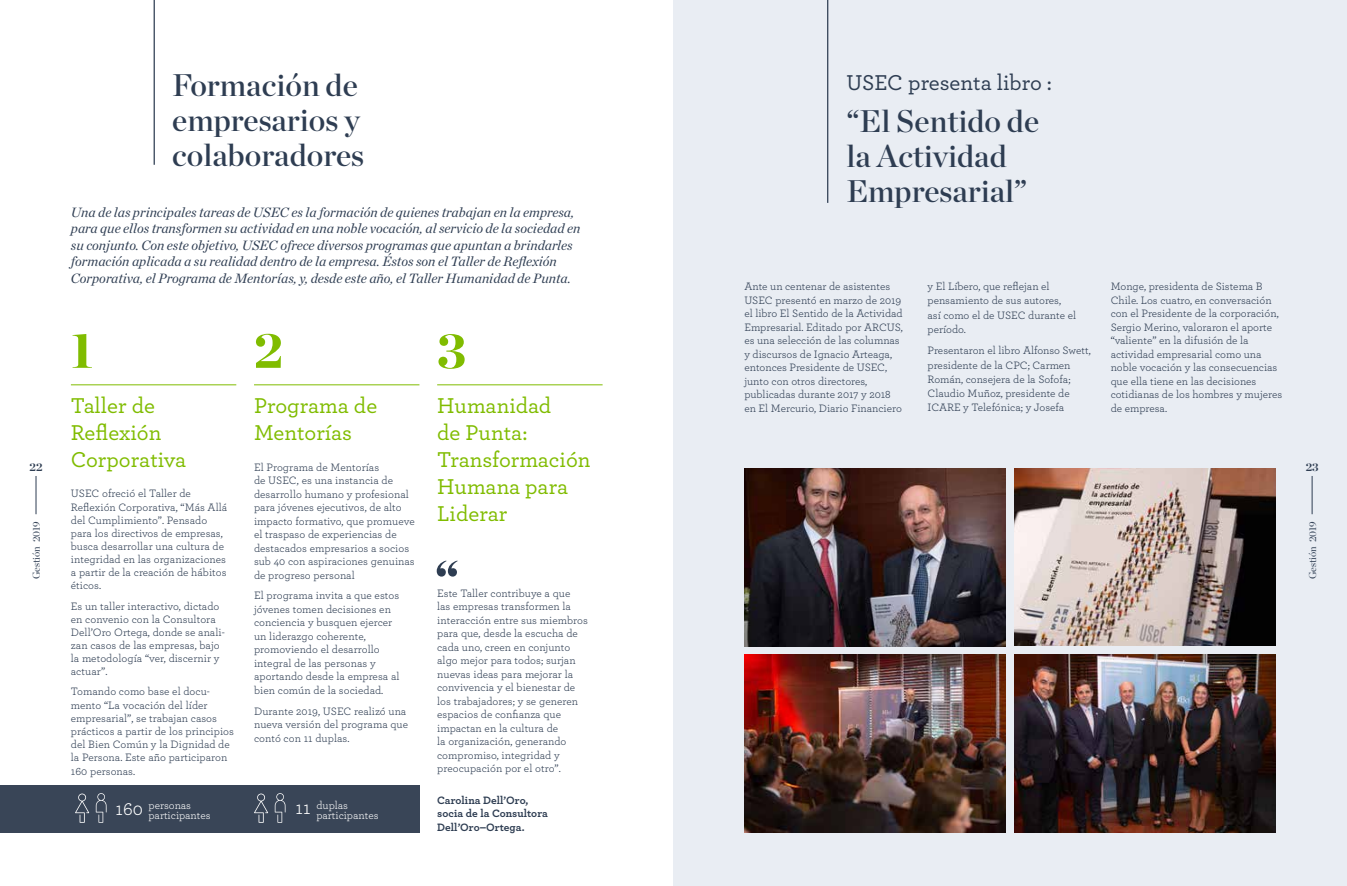
<style>
.page{position:relative;width:1347px;height:886px;background:#fff}
.page>*{position:absolute;margin:0;border:0;box-sizing:border-box;transform-origin:0 0}
.t1{font:900 50px "Chronicle Display";color:#80bc00}
.t2{font:900 50px "Chronicle Display";color:#2e3d52}
.t3{font:31.25px/35px "Chronicle Display Semi";color:#2e3d52}
.t4{font:500 22.5px/27px "Archer";color:#80bc00}
.t5{font:500 22.5px "Archer";color:#2e3d52}
.t6{font:18.75px "Archer";color:#fff}
.t7{font:italic 13.75px/16.5px "Chronicle Deck";color:#2e3d52}
.t8{font:11.25px/13.5px "Archer";color:#2e3d52}
.t9{font:700 11.25px/13.5px "Archer";letter-spacing:.005em;color:#2e3d52}
.t10{font:11.25px/10px "Archer";color:#fff}
.t11{font:700 11.25px "Chronicle Display";color:#2e3d52}
.t12{font:10px "Chronicle Display";color:#2e3d52}
</style>
<div class="page">
<div style="left:673px;top:0;width:673px;height:886px;background:#e9edf3"></div>
<hr style="left:36px;top:476px;width:1px;height:38px;background:#2e3d52">
<hr style="left:1311px;top:476px;width:1px;height:38px;background:#2e3d52">
<hr style="left:71px;top:384px;width:165px;height:1px;background:#80bc00">
<hr style="left:254px;top:384px;width:165px;height:1px;background:#80bc00">
<hr style="left:154px;top:0;width:1px;height:165px;background:#2e3d52">
<hr style="left:437px;top:384px;width:165px;height:1px;background:#80bc00">
<hr style="left:827px;top:0;width:1px;height:203px;background:#2e3d52">
<img style="left:744px;top:654px;width:261px;height:179px">
<img style="left:744px;top:468px;width:261px;height:179px">
<img style="left:1014px;top:654px;width:261px;height:179px">
<img style="left:1014px;top:468px;width:261px;height:178px">
<div style="left:0;top:786px;width:419px;height:47px;background:#394557"></div>
<svg style="left:75px;top:793px;width:14px;height:30px"></svg>
<svg style="left:254px;top:793px;width:14px;height:30px"></svg>
<svg style="left:96px;top:793px;width:11px;height:30px"></svg>
<svg style="left:275px;top:793px;width:10px;height:30px"></svg>
<h2 class="t3" style="left:172px;top:65px;width:193px">Formación de empresarios y colaboradores</h2>
<h3 class="t5" style="left:846px;top:66px;width:207px">USEC presenta libro :</h3>
<h2 class="t3" style="left:846px;top:101px;width:194px">“El Sentido de la Actividad<br>Empresarial”</h2>
<p class="t7" style="left:71px;top:203px;width:511px">Una de las principales tareas de USEC es la formación de quienes trabajan en la empresa, para que ellos transformen su actividad en una noble vocación, al servicio de la sociedad en su conjunto. Con este objetivo, USEC ofrece diversos programas que apuntan a brindarles formación aplicada a su realidad dentro de la empresa. Éstos son el Taller de Reflexión Corporativa, el Programa de Mentorías, y, desde este año, el Taller Humanidad de Punta.</p>
<p class="t8" style="left:744px;top:279px;width:160px">Ante un centenar de asistentes<br>USEC presentó en marzo de 2019 el libro El Sentido de la Actividad<br>Empresarial. Editado por ARCUS, es una selección de las columnas y discursos de Ignacio Arteaga, entonces Presidente de USEC, junto con otros directores, publicadas durante 2017 y 2018 en El Mercurio, Diario Financiero</p>
<p class="t8" style="left:927px;top:279px;width:150px;line-height:14.2px">y El Líbero, que reflejan el pensamiento de sus autores, así como el de USEC durante el período.</p>
<p class="t8" style="left:1110px;top:279px;width:173px">Monge, presidenta de Sistema B<br>Chile. Los cuatro, en conversación con el Presidente de la corporación,<br>Sergio Merino, valoraron el aporte “valiente” en la difusión de la actividad empresarial como una noble vocación y las consecuencias que ella tiene en las decisiones cotidianas de los hombres y mujeres de empresa.</p>
<h1 class="t1" style="left:254px;top:309px;width:31px">2</h1>
<h3 class="t4" style="left:254px;top:390px;width:125px">Programa de<br>Mentorías</h3>
<p class="t8" style="left:254px;top:460px;width:162px">El Programa de Mentorías<br>de USEC, es una instancia de desarrollo humano y profesional para jóvenes ejecutivos, de alto impacto formativo, que promueve el traspaso de experiencias de destacados empresarios a socios sub 40 con aspiraciones genuinas de progreso personal</p>
<p class="t8" style="left:254px;top:588px;width:147px">El programa invita a que estos jóvenes tomen decisiones en conciencia y busquen ejercer un liderazgo coherente, promoviendo el desarrollo integral de las personas y aportando desde la empresa al bien común de la sociedad.</p>
<p class="t8" style="left:254px;top:703px;width:156px">Durante 2019, USEC realizó una nueva versión del programa que contó con 11 duplas.</p>
<h1 class="t1" style="left:71px;top:309px;width:24px">1</h1>
<h3 class="t4" style="left:71px;top:390px;width:117px">Taller de<br>Reflexión<br>Corporativa</h3>
<p class="t8" style="left:71px;top:486px;width:158px;line-height:13.1px">USEC ofreció el Taller de<br>Reflexión Corporativa, “Más Allá del Cumplimiento”. Pensado para los directivos de empresas, busca desarrollar una cultura de integridad en las organizaciones a partir de la creación de hábitos éticos.</p>
<p class="t8" style="left:71px;top:599px;width:155px;line-height:13.1px">Es un taller interactivo, dictado en convenio con la Consultora<br>Dell’Oro Ortega, donde se anali&shy;zan casos de las empresas, bajo la metodología “ver, discernir y actuar”.</p>
<p class="t8" style="left:71px;top:684px;width:165px">Tomando como base el docu&shy;mento “La vocación del líder empresarial”, se trabajan casos prácticos a partir de los principios del Bien Común y la Dignidad de la Persona. Este año participaron<br>160 personas.</p>
<h1 class="t1" style="left:437px;top:309px;width:30px">3</h1>
<h3 class="t4" style="left:437px;top:391px;width:155px">Humanidad<br>de Punta:<br>Transformación<br>Humana para<br>Liderar</h3>
<p class="t8" style="left:927px;top:343px;width:165px;line-height:14.2px">Presentaron el libro Alfonso Swett, presidente de la CPC; Carmen<br>Román, consejera de la Sofofa;<br>Claudio Muñoz, presidente de<br>ICARE y Telefónica; y Josefa</p>
<p class="t11" style="left:30px;top:458px;width:14px">22</p>
<p class="t11" style="left:1305px;top:458px;width:14px">23</p>
<p class="t12" style="left:29px;top:579px;width:59px;rotate:-90deg">Gestión 2019</p>
<p class="t12" style="left:1304px;top:579px;width:59px;rotate:-90deg">Gestión 2019</p>
<h1 class="t2" style="left:434px;top:537px;width:26px">“</h1>
<p class="t8" style="left:437px;top:586px;width:152px">Este Taller contribuye a que<br>las empresas transformen la interacción entre sus miembros para que, desde la escucha de cada uno, creen en conjunto algo mejor para todos; surjan nuevas ideas para mejorar la convivencia y el bienestar de los trabajadores; y se generen espacios de confianza que impactan en la cultura de<br>la organización, generando compromiso, integridad y preocupación por el otro”.</p>
<p class="t9" style="left:437px;top:792px;width:112px">Carolina Dell’Oro, socia de la Consultora<br>Dell’Oro–Ortega.</p>
<p class="t10" style="left:148px;top:799px;width:64px">personas participantes</p>
<p class="t10" style="left:316px;top:800px;width:64px">duplas participantes</p>
<h3 class="t6" style="left:116px;top:796px;width:29px">160</h3>
<h3 class="t6" style="left:296px;top:794px;width:16px">11</h3>
</div>
